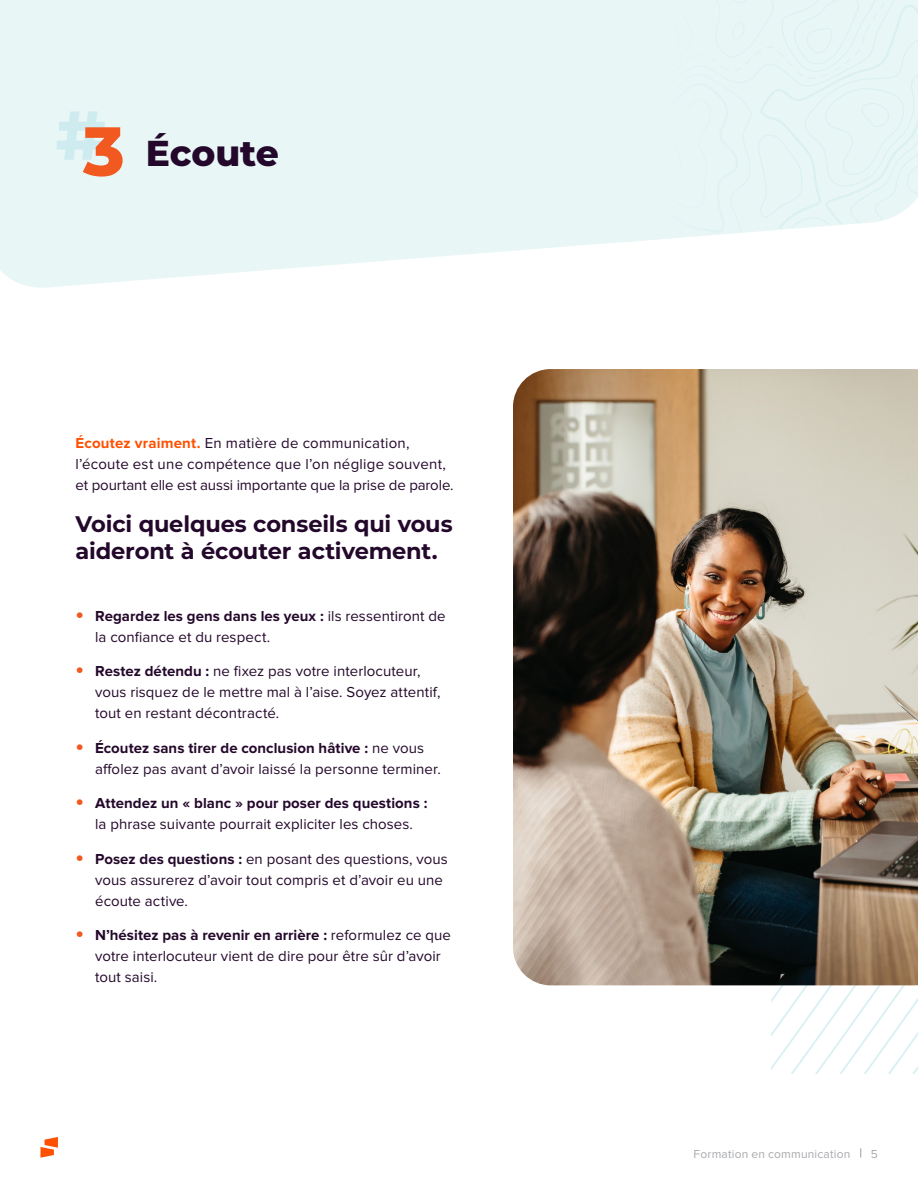
<style>
.page{position:relative;width:918px;height:1188px;background:#fff}
.page>*{position:absolute;margin:0;border:0;box-sizing:border-box;transform-origin:0 0}
.t1{font:800 69px "Montserrat";color:#ceebef}
.t2{font:800 69px "Montserrat";color:#f15921}
.t3{font:800 36px "Montserrat";color:#24082b}
.Body{font:700 22.5px/27px "Montserrat";letter-spacing:-.005em;color:#24082b}
.Body-2{font:15px/21px "Proxima Nova";letter-spacing:.005em;color:#24082b}
.t4{font:12px "Proxima Nova";letter-spacing:.015em;color:#a7a9ac}
.s1{font-weight:700;color:#fe5000}
.s2{font-weight:700;font-size:24px;color:#f15921}
.s3{font-weight:700}
</style>
<div class="page">
<svg style="left:40px;top:1137px;width:18px;height:21px"></svg>
<svg style="left:772px;top:985px;width:146px;height:88px"></svg>
<svg style="left:0;top:0;width:625px;height:288px;fill:#e9f6f6"></svg>
<svg style="left:625px;top:0;width:293px;height:242px"></svg>
<img style="left:513px;top:369px;width:405px;height:616px">
<h1 class="t1" style="left:56px;top:89px;width:52px">#</h1>
<h1 class="t2" style="left:83px;top:105px;width:43px">3</h1>
<h4 class="t3" style="left:146px;top:129px;width:135px">Écoute</h4>
<p class="Body-2" style="left:76px;top:433px;width:380px"><span class="s1">Écoutez vraiment.</span> En matière de communication, l’écoute est une compétence que l’on néglige souvent, et pourtant elle est aussi importante que la prise de parole.</p>
<p class="Body" style="left:76px;top:510px;width:379px">Voici quelques conseils qui vous aideront à écouter activement.</p>
<p class="Body-2" style="left:95px;top:606px;width:352px;text-indent:-20px"><span class="s2">•</span> <span class="s3">Regardez les gens dans les yeux :</span> ils ressentiront de la confiance et du respect.</p>
<p class="Body-2" style="left:95px;top:661px;width:347px;text-indent:-20px"><span class="s2">•</span> <span class="s3">Restez détendu :</span> ne fixez pas votre interlocuteur, vous risquez de le mettre mal à l’aise. Soyez attentif, tout en restant décontracté.</p>
<p class="Body-2" style="left:95px;top:738px;width:347px;text-indent:-20px"><span class="s2">•</span> <span class="s3">Écoutez sans tirer de conclusion hâtive :</span> ne vous affolez pas avant d’avoir laissé la personne terminer.</p>
<p class="Body-2" style="left:76px;top:793px;width:353px;text-align:center"><span class="s2">•</span> <span class="s3">Attendez un « blanc » pour poser des questions : </span>la phrase suivante pourrait expliciter les choses.</p>
<p class="Body-2" style="left:95px;top:849px;width:354px;text-indent:-20px"><span class="s2">•</span> <span class="s3">Posez des questions :</span> en posant des questions, vous vous assurerez d’avoir tout compris et d’avoir eu une écoute active.</p>
<p class="Body-2" style="left:95px;top:925px;width:357px;text-indent:-20px"><span class="s2">•</span> <span class="s3">N’hésitez pas à revenir en arrière :</span> reformulez ce que votre interlocuteur vient de dire pour être sûr d’avoir tout saisi.</p>
<p class="t4" style="left:694px;top:1147px;width:158px">Formation en communication</p>
<p class="t4" style="left:871px;top:1147px;width:9px">5</p>
</div>
